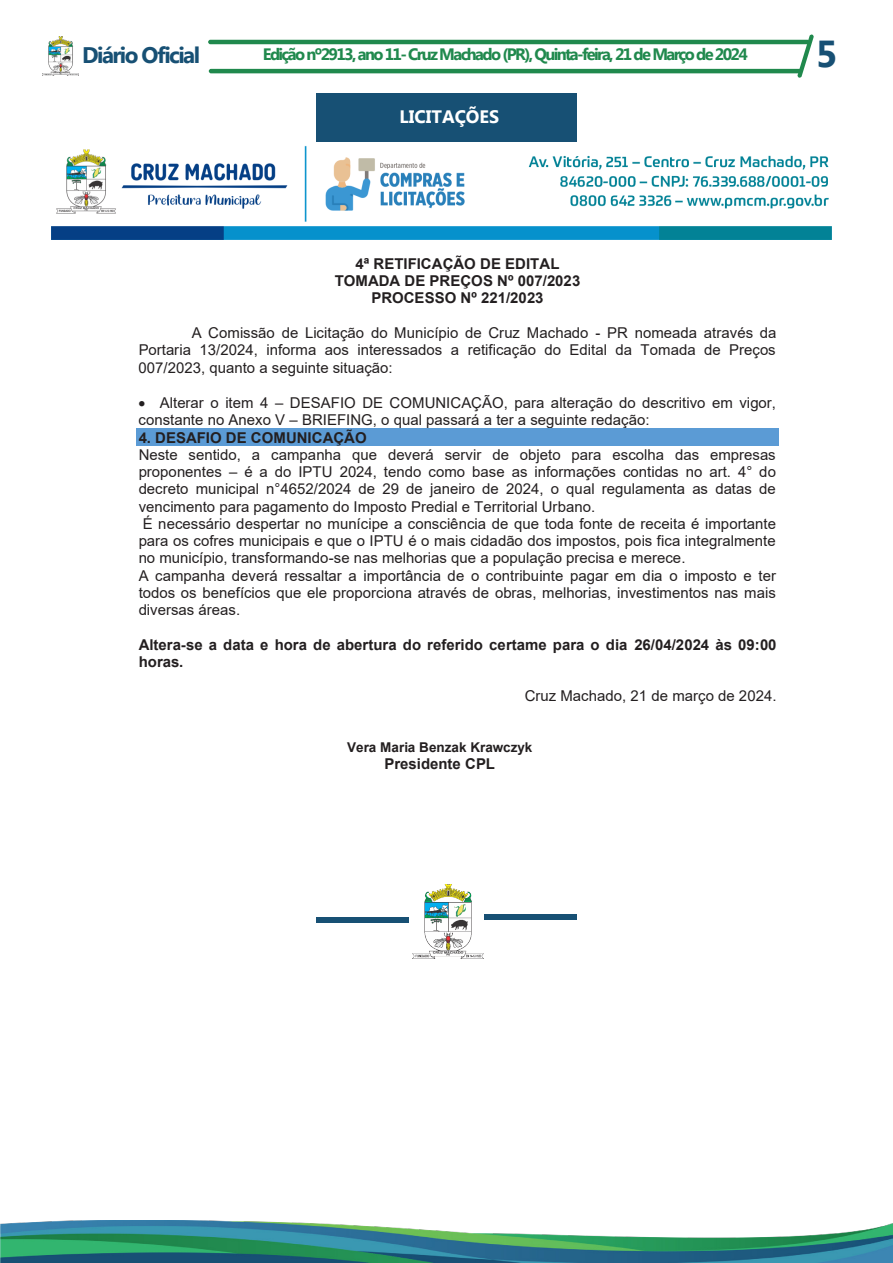
<style>
.page{position:relative;width:893px;height:1263px;background:#fff}
.page>*{position:absolute;margin:0;border:0;box-sizing:border-box;transform-origin:0 0}
.t1{font:700 37.5px "Myanmar Text";color:#175074}
.t2{font:700 22.5px "Myanmar Text";letter-spacing:-.07em;color:#175074}
.t3{font:700 18px "Myanmar Text";color:#fff}
.t4{font:700 16.5px "Myanmar Text";letter-spacing:-.1em;color:#20894d}
.t5{font:15px/17.2px "Arial";color:#231f20}
.t6{font:700 15px/17.2px "Arial";color:#231f20;text-align:center}
.t7{font:700 13.5px "Arial";color:#231f20}
.s1{font-weight:700}
</style>
<div class="page">
<hr style="left:208px;top:40px;width:602px;height:4px;background:#20894d;border-radius:2px">
<hr style="left:209px;top:69px;width:593px;height:4px;background:#20894d;border-radius:2px">
<img style="left:43px;top:37px;width:36px;height:38px">
<svg style="left:797px;top:34px;width:17px;height:44px"></svg>
<img style="left:0;top:1220px;width:893px;height:43px">
<img style="left:51px;top:145px;width:781px;height:94px">
<div style="left:137px;top:428px;width:642px;height:18px;background:#5b9bd5"></div>
<div style="left:316px;top:93px;width:261px;height:49px;background:#175074"></div>
<svg style="left:316px;top:917px;width:93px;height:5px"></svg>
<img style="left:413px;top:884px;width:70px;height:74px">
<svg style="left:484px;top:914px;width:93px;height:5px"></svg>
<p class="t2" style="left:82px;top:42px;width:119px">Diário Oficial</p>
<p class="t4" style="left:263px;top:45px;width:487px">Edição nº2913, ano 11- Cruz Machado (PR), Quinta-feira, 21 de Março de 2024</p>
<p class="t1" style="left:816px;top:32px;width:23px">5</p>
<p class="t3" style="left:400px;top:106px;width:101px">LICITAÇÕES</p>
<p class="t6" style="left:335px;top:255px;width:247px">4ª RETIFICAÇÃO DE EDITAL<br>TOMADA DE PREÇOS Nº 007/2023<br>PROCESSO Nº 221/2023</p>
<p class="t5" style="left:139px;top:324px;width:639px;text-align:justify;text-indent:53px">A Comissão de Licitação do Município de Cruz Machado - PR nomeada através da Portaria 13/2024, informa aos interessados a retificação do Edital da Tomada de Preços 007/2023, quanto a seguinte situação:</p>
<p class="t5" style="left:139px;top:394px;width:639px">• Alterar o item 4 – DESAFIO DE COMUNICAÇÃO, para alteração do descritivo em vigor, constante no Anexo V – BRIEFING, o qual passará a ter a seguinte redação:</p>
<p class="t5" style="left:139px;top:429px;width:639px"><span class="s1">4. DESAFIO DE COMUNICAÇÃO<br></span>Neste sentido, a campanha que deverá servir de objeto para escolha das empresas proponentes – é a do IPTU 2024, tendo como base as informações contidas no art. 4° do decreto municipal n°4652/2024 de 29 de janeiro de 2024, o qual regulamenta as datas de vencimento para pagamento do Imposto Predial e Territorial Urbano.<br>É necessário despertar no munícipe a consciência de que toda fonte de receita é importante para os cofres municipais e que o IPTU é o mais cidadão dos impostos, pois fica integralmente no município, transformando-se nas melhorias que a população precisa e merece.<br>A campanha deverá ressaltar a importância de o contribuinte pagar em dia o imposto e ter todos os benefícios que ele proporciona através de obras, melhorias, investimentos nas mais diversas áreas.</p>
<p class="t6" style="left:139px;top:636px;width:639px;text-align:left">Altera-se a data e hora de abertura do referido certame para o dia 26/04/2024 às 09:00 horas.</p>
<p class="t5" style="left:525px;top:687px;width:253px">Cruz Machado, 21 de março de 2024.</p>
<p class="t7" style="left:347px;top:737px;width:187px">Vera Maria Benzak Krawczyk</p>
<p class="t6" style="left:384px;top:755px;width:112px">Presidente CPL</p>
</div>
